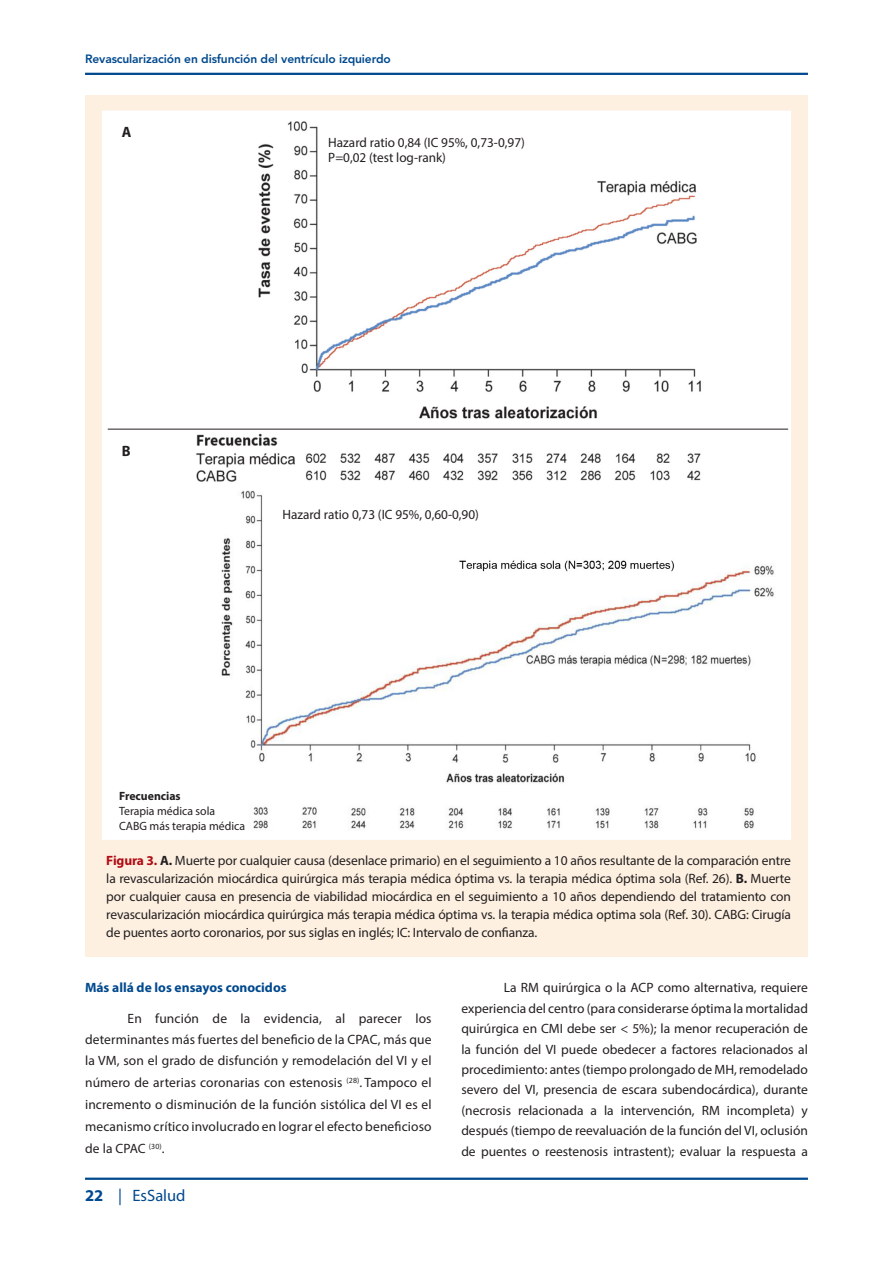
<style>
.page{position:relative;width:893px;height:1263px;background:#fff}
.page>*{position:absolute;margin:0;border:0;box-sizing:border-box;transform-origin:0 0}
.t1{font:16.5px "Myriad Pro";color:#01498e}
.Texto_bibliografia{font:700 15px "Myriad Pro";color:#231f20}
.TEXTO_GENERAL{font:13.5px/20.4px "Myriad Pro";color:#231f20;text-align:justify}
.TEXTO_DE_FIGURA{font:13.5px/18px "Myriad Pro";letter-spacing:-.01em;color:#231f20;text-align:justify}
.Texto_bibliografia-2{font:13.5px "Myriad Pro";color:#231f20}
._1_ER_PARRAFO_TEXTO{font:700 13.5px "Myriad Pro";color:#01498e}
.t2{font:800 12px "Avenir LT Std";letter-spacing:-.01em;color:#01498e}
.Texto_bibliografia-3{font:12px "Myriad Pro";color:#231f20}
.Texto_bibliografia-4{font:700 12px "Myriad Pro";color:#231f20}
.s1{font-weight:700;color:#b00d15}
.s2{font-weight:700}
</style>
<div class="page">
<hr style="left:85px;top:73px;width:723px;height:2px;background:#01498e">
<hr style="left:85px;top:1177px;width:723px;height:3px;background:#01498e">
<div style="left:85px;top:96px;width:723px;height:861px;background:#fdf0e1"></div>
<div style="left:112px;top:121px;width:668px;height:709px;background:#fff"></div>
<div style="left:102px;top:111px;width:689px;height:729px;border:9px solid #fff"></div>
<hr style="left:108px;top:429px;width:680px;height:1px;background:#231f20">
<p class="t2" style="left:85px;top:52px;width:307px">Revascularización en disfunción del ventrículo izquierdo</p>
<p class="Texto_bibliografia" style="left:122px;top:123px;width:11px">A</p>
<p class="Texto_bibliografia-2" style="left:328px;top:134px;width:198px">Hazard ratio 0,84 (IC 95%, 0,73-0,97)</p>
<p class="Texto_bibliografia-2" style="left:328px;top:149px;width:119px">P=0,02 (test log-rank)</p>
<p class="Texto_bibliografia" style="left:122px;top:441px;width:10px">B</p>
<p class="Texto_bibliografia-2" style="left:282px;top:506px;width:198px">Hazard ratio 0,73 (IC 95%, 0,60-0,90)</p>
<p class="Texto_bibliografia-4" style="left:119px;top:788px;width:63px">Frecuencias</p>
<p class="Texto_bibliografia-3" style="left:119px;top:803px;width:98px">Terapia médica sola</p>
<p class="Texto_bibliografia-3" style="left:119px;top:818px;width:127px">CABG más terapia médica</p>
<p class="TEXTO_DE_FIGURA" style="left:106px;top:851px;width:686px"><span class="s1">Figura 3.</span> <span class="s2">A.</span> Muerte por cualquier causa (desenlace primario) en el seguimiento a 10 años resultante de la comparación entre la revascularización miocárdica quirúrgica más terapia médica óptima vs. la terapia médica óptima sola (Ref. 26). <span class="s2">B.</span> Muerte por cualquier causa en presencia de viabilidad miocárdica en el seguimiento a 10 años dependiendo del tratamiento con revascularización miocárdica quirúrgica más terapia médica óptima vs. la terapia médica optima sola (Ref. 30). CABG: Cirugía de puentes aorto coronarios, por sus siglas en inglés; IC: Intervalo de confianza.</p>
<p class="_1_ER_PARRAFO_TEXTO" style="left:85px;top:979px;width:203px">Más allá de los ensayos conocidos</p>
<p class="TEXTO_GENERAL" style="left:85px;top:1007px;width:348px;line-height:21.8px;text-indent:43px">En función de la evidencia, al parecer los determinantes más fuertes del beneficio de la CPAC, más que la VM, son el grado de disfunción y remodelación del VI y el número de arterias coronarias con estenosis <sup>(28)</sup>. Tampoco el incremento o disminución de la función sistólica del VI es el mecanismo crítico involucrado en lograr el efecto beneficioso de la CPAC <sup>(30)</sup>.</p>
<p class="t1" style="left:85px;top:1185px;width:102px"><span class="s2">22</span> | EsSalud</p>
<p class="TEXTO_GENERAL" style="left:461px;top:977px;width:348px;text-indent:43px">La RM quirúrgica o la ACP como alternativa, requiere experiencia del centro (para considerarse óptima la mortalidad quirúrgica en CMI debe ser &lt; 5%); la menor recuperación de la función del VI puede obedecer a factores relacionados al procedimiento: antes (tiempo prolongado de MH, remodelado severo del VI, presencia de escara subendocárdica), durante (necrosis relacionada a la intervención, RM incompleta) y después (tiempo de reevaluación de la función del VI, oclusión de puentes o reestenosis intrastent); evaluar la respuesta a</p>
</div>
